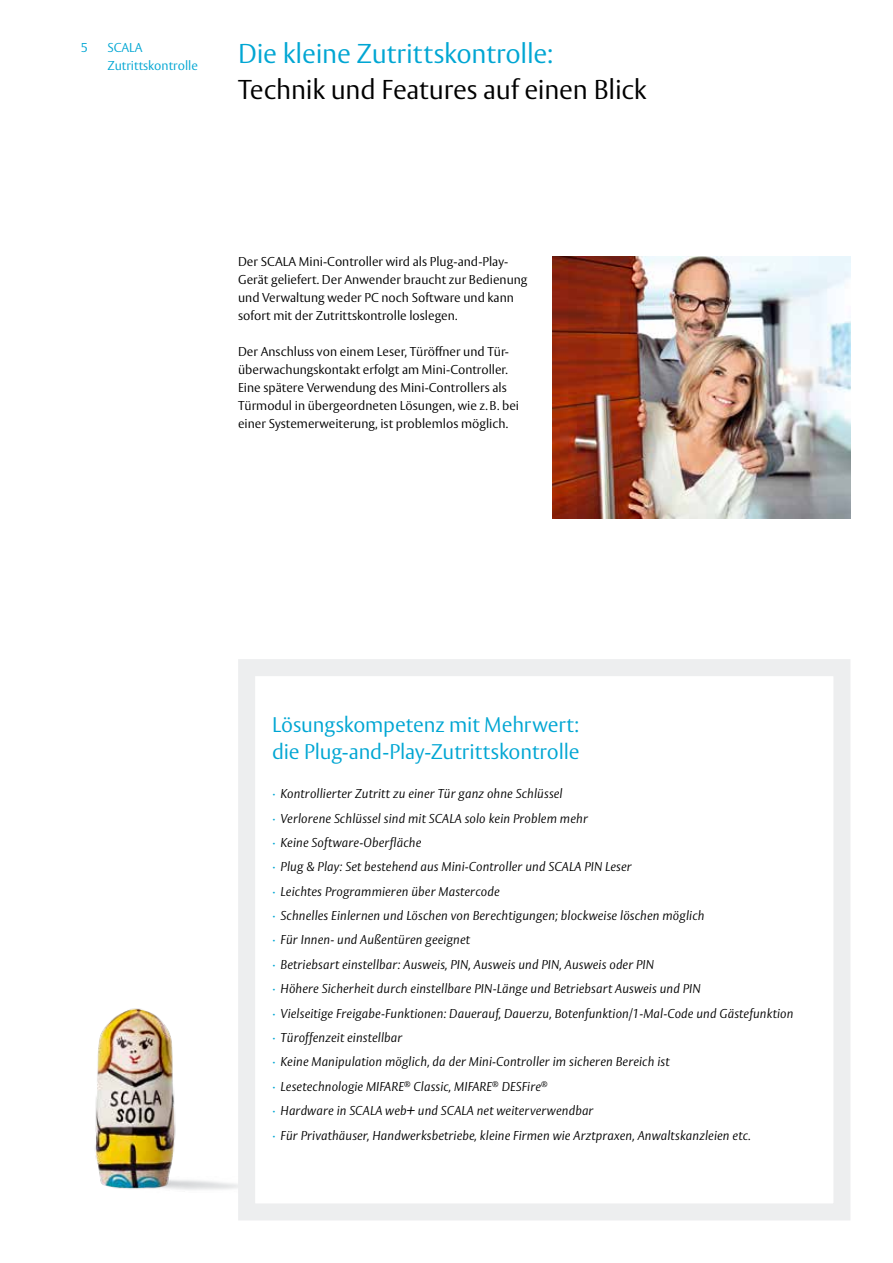
<style>
.page{position:relative;width:893px;height:1263px;background:#fff}
.page>*{position:absolute;margin:0;border:0;box-sizing:border-box;transform-origin:0 0}
.t1{font:300 27px "ASSA Vesta";letter-spacing:-.01em;color:#000}
.t2{font:300 27px "ASSA Vesta";letter-spacing:-.005em;color:#00a6d3}
.t3{font:300 21px/27px "ASSA Vesta";letter-spacing:-.005em;color:#00a6d3}
.t4{font:italic 300 12.75px/24.5px "ASSA Vesta";letter-spacing:.01em;color:#000}
.t5{font:300 12.75px/18px "ASSA Vesta";color:#000}
.t6{font:300 12.75px/18px "ASSA Vesta";color:#00a6d3}
.s1{font-style:normal;color:#00a6d3}
</style>
<div class="page">
<img style="left:95px;top:1008px;width:143px;height:182px">
<img style="left:553px;top:256px;width:297px;height:262px">
<div style="left:238px;top:659px;width:612px;height:561px;border:17px solid #edeeef"></div>
<p class="t6" style="left:81px;top:40px;width:9px">5</p>
<p class="t6" style="left:107px;top:40px;width:92px">SCALA<br>Zutrittskontrolle</p>
<h1 class="t2" style="left:238px;top:38px;width:316px">Die kleine Zutrittskontrolle:</h1>
<h1 class="t1" style="left:238px;top:74px;width:410px">Technik und Features auf einen Blick</h1>
<p class="t5" style="left:238px;top:253px;width:291px">Der SCALA Mini-Controller wird als Plug-and-Play-Gerät geliefert. Der Anwender braucht zur Bedienung und Verwaltung weder PC noch Software und kann sofort mit der Zutrittskontrolle loslegen.</p>
<p class="t5" style="left:238px;top:343px;width:283px">Der Anschluss von einem Leser, Türöffner und Tür&shy;überwachungskontakt erfolgt am Mini-Controller.<br>Eine spätere Verwendung des Mini-Controllers als Türmodul in übergeordneten Lösungen, wie z.B. bei einer Systemerweiterung, ist problemlos möglich.</p>
<h2 class="t3" style="left:272px;top:712px;width:309px">Lösungskompetenz mit Mehrwert: die Plug-and-Play-Zutrittskontrolle</h2>
<p class="t4" style="left:272px;top:782px;width:523px"><span class="s1">∙</span> Kontrollierter Zutritt zu einer Tür ganz ohne Schlüssel<br><span class="s1">∙</span> Verlorene Schlüssel sind mit SCALA solo kein Problem mehr<br><span class="s1">∙</span> Keine Software-Oberfläche<br><span class="s1">∙</span> Plug &amp; Play: Set bestehend aus Mini-Controller und SCALA PIN Leser<br><span class="s1">∙</span> Leichtes Programmieren über Mastercode<br><span class="s1">∙</span> Schnelles Einlernen und Löschen von Berechtigungen; blockweise löschen möglich<br><span class="s1">∙</span> Für Innen- und Außentüren geeignet<br><span class="s1">∙</span> Betriebsart einstellbar: Ausweis, PIN, Ausweis und PIN, Ausweis oder PIN<br><span class="s1">∙</span> Höhere Sicherheit durch einstellbare PIN-Länge und Betriebsart Ausweis und PIN<br><span class="s1">∙</span> Vielseitige Freigabe-Funktionen: Dauerauf, Dauerzu, Botenfunktion/1-Mal-Code und Gästefunktion <span class="s1">∙</span> Türoffenzeit einstellbar<br><span class="s1">∙</span> Keine Manipulation möglich, da der Mini-Controller im sicheren Bereich ist<br><span class="s1">∙</span> Lesetechnologie MIFARE<sup>®</sup> Classic, MIFARE<sup>®</sup> DESFire<sup>®<br></sup><span class="s1">∙</span> Hardware in SCALA web+ und SCALA net weiterverwendbar<br><span class="s1">∙</span> Für Privathäuser, Handwerksbetriebe, kleine Firmen wie Arztpraxen, Anwaltskanzleien etc.</p>
</div>
